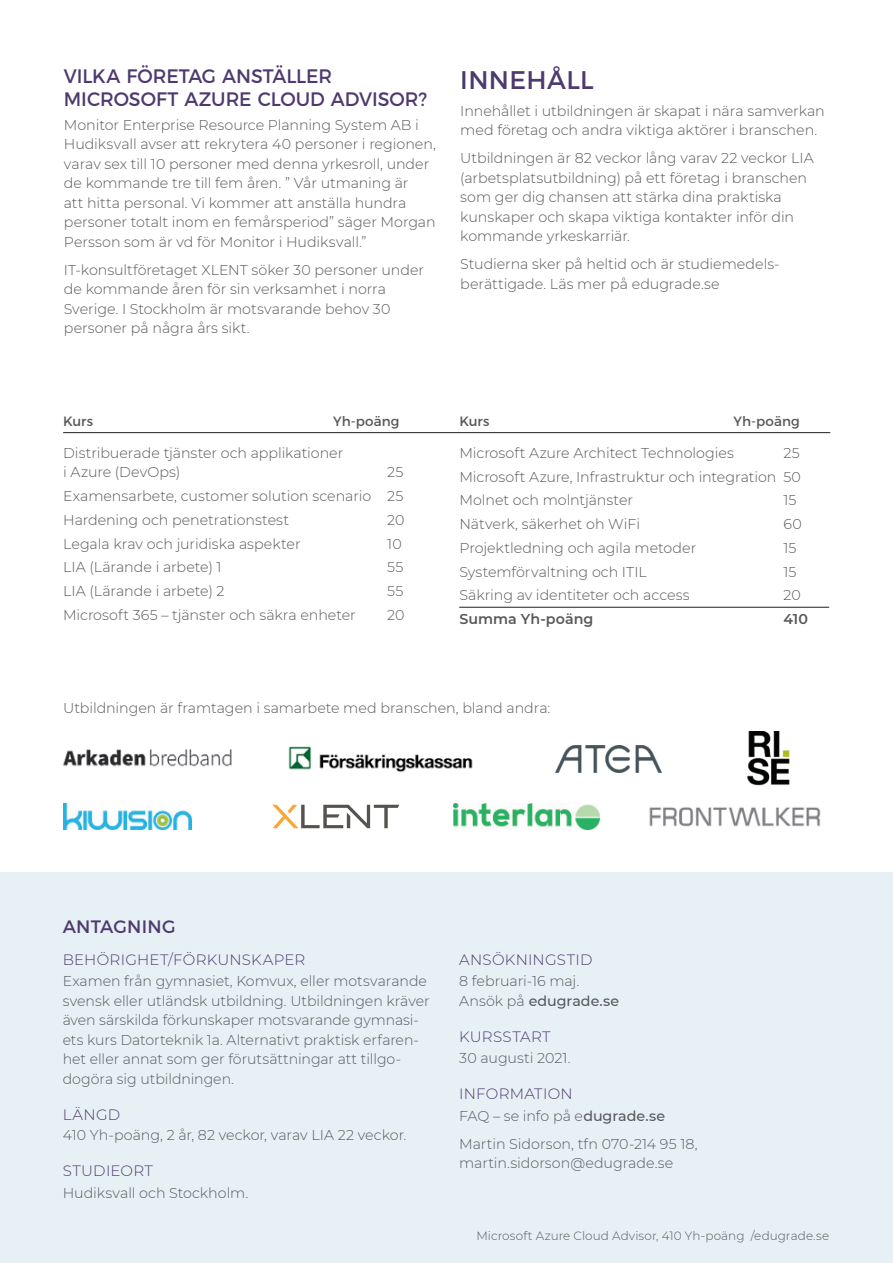
<style>
.page{position:relative;width:893px;height:1263px;background:#fff}
.page>*{position:absolute;margin:0;border:0;box-sizing:border-box;transform-origin:0 0}
.Rubrik_17_p{font:25.5px "Montserrat";letter-spacing:.015em;color:#4e3a6f}
.Mellanrubrik_13p{font:19.5px/23.4px "Montserrat";letter-spacing:-.005em;color:#4e3a6f}
.Mellanrubrik_13p-2{font:18px "Montserrat";letter-spacing:.015em;color:#4e3a6f}
.Mellanrubrik_lila_ve{font:300 15px "Montserrat";letter-spacing:.02em;color:#4e3a6f}
.Brödtext_svart_80{font:300 14.25px/19.5px "Montserrat";letter-spacing:-.005em;color:#57585a}
.Tabell_brödtext{font:300 14.25px/19.5px "Montserrat";letter-spacing:-.005em;color:#57585a}
.Tabell_brödtext-2{font:600 14.25px "Montserrat";color:#57585a}
.tabell_rubrik{font:13.5px "Montserrat";letter-spacing:.005em;color:#57585a}
.t1{font:300 12px "Montserrat";letter-spacing:.005em;color:#57585a}
.s1{font-weight:500}
</style>
<div class="page">
<img style="left:63px;top:749px;width:169px;height:18px">
<img style="left:649px;top:807px;width:172px;height:20px">
<img style="left:64px;top:803px;width:128px;height:26px">
<svg style="left:272px;top:805px;width:127px;height:23px"></svg>
<img style="left:454px;top:803px;width:145px;height:26px">
<img style="left:747px;top:731px;width:43px;height:55px">
<img style="left:288px;top:746px;width:185px;height:26px">
<img style="left:555px;top:745px;width:106px;height:28px">
<div style="left:0;top:872px;width:893px;height:391px;background:#e7f1f5"></div>
<hr style="left:63px;top:432px;width:767px;height:1px;background:#231f20">
<hr style="left:459px;top:607px;width:370px;height:1px;background:#231f20">
<p class="Mellanrubrik_13p" style="left:64px;top:62px;width:365px">VILKA FÖRETAG ANSTÄLLER<br>MICROSOFT AZURE CLOUD ADVISOR?</p>
<p class="Brödtext_svart_80" style="left:64px;top:115px;width:374px">Monitor Enterprise Resource Planning System AB i Hudiksvall avser att rekrytera 40 personer i regionen, varav sex till 10 personer med denna yrkesroll, under de kommande tre till fem åren. ” Vår utmaning är<br>att hitta personal. Vi kommer att anställa hundra personer totalt inom en femårsperiod” säger Morgan Persson som är vd för Monitor i Hudiksvall.”</p>
<p class="Brödtext_svart_80" style="left:64px;top:260px;width:362px">IT-konsultföretaget XLENT söker 30 personer under de kommande åren för sin verksamhet i norra Sverige. I Stockholm är motsvarande behov 30 personer på några års sikt.</p>
<p class="Rubrik_17_p" style="left:460px;top:60px;width:135px">INNEHÅLL</p>
<p class="Brödtext_svart_80" style="left:460px;top:101px;width:366px">Innehållet i utbildningen är skapat i nära samverkan med företag och andra viktiga aktörer i branschen.</p>
<p class="Brödtext_svart_80" style="left:460px;top:148px;width:355px">Utbildningen är 82 veckor lång varav 22 veckor LIA (arbetsplatsutbildning) på ett företag i branschen som ger dig chansen att stärka dina praktiska kunskaper och skapa viktiga kontakter inför din kommande yrkeskarriär.</p>
<p class="Brödtext_svart_80" style="left:460px;top:254px;width:319px">Studierna sker på heltid och är studiemedels&shy;berättigade. Läs mer på edugrade.se</p>
<p class="tabell_rubrik" style="left:63px;top:411px;width:31px">Kurs</p>
<p class="tabell_rubrik" style="left:333px;top:411px;width:68px">Yh-poäng</p>
<p class="tabell_rubrik" style="left:459px;top:411px;width:31px">Kurs</p>
<p class="tabell_rubrik" style="left:733px;top:411px;width:68px">Yh-poäng</p>
<p class="Tabell_brödtext" style="left:63px;top:443px;width:282px">Distribuerade tjänster och applikationer i Azure (DevOps)</p>
<p class="Tabell_brödtext" style="left:387px;top:462px;width:18px">25</p>
<p class="Tabell_brödtext" style="left:63px;top:486px;width:342px">Examensarbete, customer solution scenario 25</p>
<p class="Tabell_brödtext" style="left:63px;top:510px;width:227px">Hardening och penetrationstest</p>
<p class="Tabell_brödtext" style="left:387px;top:510px;width:19px">20</p>
<p class="Tabell_brödtext" style="left:63px;top:533px;width:239px">Legala krav och juridiska aspekter</p>
<p class="Tabell_brödtext" style="left:387px;top:533px;width:16px">10</p>
<p class="Tabell_brödtext" style="left:63px;top:557px;width:160px">LIA (Lärande i arbete) 1</p>
<p class="Tabell_brödtext" style="left:387px;top:557px;width:18px">55</p>
<p class="Tabell_brödtext" style="left:63px;top:581px;width:163px">LIA (Lärande i arbete) 2</p>
<p class="Tabell_brödtext" style="left:387px;top:581px;width:18px">55</p>
<p class="Tabell_brödtext" style="left:63px;top:605px;width:294px">Microsoft 365 – tjänster och säkra enheter</p>
<p class="Tabell_brödtext" style="left:387px;top:605px;width:19px">20</p>
<p class="Tabell_brödtext" style="left:459px;top:443px;width:276px">Microsoft Azure Architect Technologies</p>
<p class="Tabell_brödtext" style="left:783px;top:443px;width:18px">25</p>
<p class="Tabell_brödtext" style="left:459px;top:466px;width:343px">Microsoft Azure, Infrastruktur och integration 50</p>
<p class="Tabell_brödtext" style="left:459px;top:490px;width:175px">Molnet och molntjänster</p>
<p class="Tabell_brödtext" style="left:783px;top:490px;width:15px">15</p>
<p class="Tabell_brödtext" style="left:459px;top:514px;width:182px">Nätverk, säkerhet oh WiFi</p>
<p class="Tabell_brödtext" style="left:783px;top:514px;width:20px">60</p>
<p class="Tabell_brödtext" style="left:459px;top:538px;width:238px">Projektledning och agila metoder</p>
<p class="Tabell_brödtext" style="left:783px;top:538px;width:15px">15</p>
<p class="Tabell_brödtext" style="left:459px;top:561px;width:189px">Systemförvaltning och ITIL</p>
<p class="Tabell_brödtext" style="left:783px;top:561px;width:15px">15</p>
<p class="Tabell_brödtext" style="left:459px;top:585px;width:232px">Säkring av identiteter och access</p>
<p class="Tabell_brödtext" style="left:783px;top:585px;width:19px">20</p>
<p class="Tabell_brödtext-2" style="left:459px;top:609px;width:135px">Summa Yh-poäng</p>
<p class="Tabell_brödtext-2" style="left:783px;top:609px;width:26px">410</p>
<p class="Brödtext_svart_80" style="left:63px;top:698px;width:489px">Utbildningen är framtagen i samarbete med branschen, bland andra:</p>
<p class="Mellanrubrik_13p-2" style="left:63px;top:912px;width:114px">ANTAGNING</p>
<p class="Mellanrubrik_lila_ve" style="left:63px;top:949px;width:244px">BEHÖRIGHET/FÖRKUNSKAPER</p>
<p class="Brödtext_svart_80" style="left:63px;top:971px;width:368px">Examen från gymnasiet, Komvux, eller motsvarande svensk eller utländsk utbildning. Utbildningen kräver även särskilda förkunskaper motsvarande gymnasi&shy;ets kurs Datorteknik 1a. Alternativt praktisk erfaren&shy;het eller annat som ger förutsättningar att tillgo&shy;dogöra sig utbildningen.</p>
<p class="Mellanrubrik_lila_ve" style="left:63px;top:1104px;width:59px">LÄNGD</p>
<p class="Brödtext_svart_80" style="left:63px;top:1125px;width:345px">410 Yh-poäng, 2 år, 82 veckor, varav LIA 22 veckor.</p>
<p class="Mellanrubrik_lila_ve" style="left:63px;top:1160px;width:92px">STUDIEORT</p>
<p class="Brödtext_svart_80" style="left:63px;top:1182px;width:187px">Hudiksvall och Stockholm.</p>
<p class="Mellanrubrik_lila_ve" style="left:459px;top:949px;width:135px">ANSÖKNINGSTID</p>
<p class="Brödtext_svart_80" style="left:459px;top:971px;width:161px">8 februari-16 maj.<br>Ansök på <span class="s1">edugrade.se</span></p>
<p class="Mellanrubrik_lila_ve" style="left:459px;top:1026px;width:93px">KURSSTART</p>
<p class="Brödtext_svart_80" style="left:459px;top:1048px;width:113px">30 augusti 2021.</p>
<p class="Mellanrubrik_lila_ve" style="left:459px;top:1083px;width:115px">INFORMATION</p>
<p class="Brödtext_svart_80" style="left:459px;top:1105px;width:207px">FAQ – se info på e<span class="s1">dugrade.se</span></p>
<p class="Brödtext_svart_80" style="left:459px;top:1133px;width:240px">Martin Sidorson, tfn 070-214 95 18, martin.sidorson@edugrade.se</p>
<p class="t1" style="left:476px;top:1227px;width:354px">Microsoft Azure Cloud Advisor, 410 Yh-poäng /edugrade.se</p>
</div>
